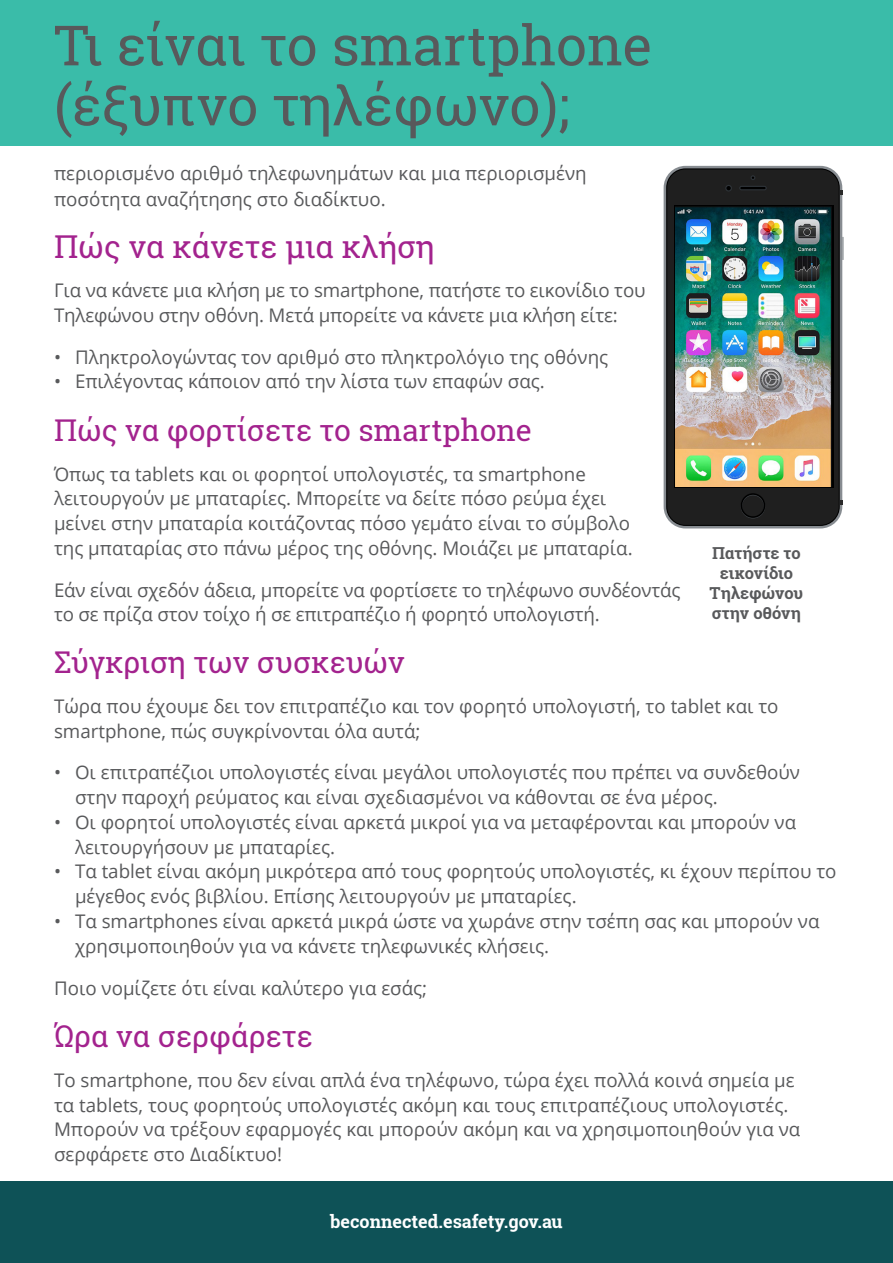
<style>
.page{position:relative;width:893px;height:1263px;background:#fff}
.page>*{position:absolute;margin:0;border:0;box-sizing:border-box;transform-origin:0 0}
.t1{font:55.5px/60px "Roboto Slab";color:#58595b}
.t2{font:31.5px "Roboto Slab";color:#a3238e}
.t3{font:30px "Roboto Slab";color:#a3238e}
.t4{font:18.75px/24.8px "Open Sans";color:#58595b}
.t5{font:700 18px "Roboto Slab";color:#fff}
.t6{font:700 16.5px/19.8px "Roboto Slab";letter-spacing:-.005em;color:#58595b;text-align:center}
</style>
<div class="page">
<div style="left:0;top:1181px;width:893px;height:82px;background:#0e5257"></div>
<div style="left:0;top:0;width:892px;height:145px;background:#3abca9"></div>
<svg style="left:664px;top:166px;width:178px;height:362px;background:#63676a"></svg>
<div style="left:667px;top:169px;width:172px;height:356px;background:#1f1f1f;border-radius:18px"></div>
<svg style="left:842px;top:237px;width:2px;height:23px"></svg>
<div style="left:725px;top:185px;width:7px;height:7px;background:#292d30;border-radius:50%"></div>
<svg style="left:726px;top:186px;width:5px;height:4px"></svg>
<hr style="left:739px;top:186px;width:28px;height:4px;background:#2e3338;border-radius:2px">
<hr style="left:740px;top:187px;width:26px;height:2px;background:#000">
<svg style="left:751px;top:175px;width:4px;height:5px"></svg>
<svg style="left:741px;top:493px;width:24px;height:25px"></svg>
<img style="left:675px;top:206px;width:157px;height:280px">
<h1 class="t1" style="left:54px;top:15px;width:600px">Τι είναι το smartphone (έξυπνο τηλέφωνο);</h1>
<p class="t4" style="left:54px;top:160px;width:534px;line-height:25.5px">περιορισμένο αριθμό τηλεφωνημάτων και μια περιορισμένη ποσότητα αναζήτησης στο διαδίκτυο.</p>
<h2 class="t2" style="left:54px;top:224px;width:382px">Πώς να κάνετε μια κλήση</h2>
<p class="t4" style="left:54px;top:277px;width:593px">Για να κάνετε μια κλήση με το smartphone, πατήστε το εικονίδιο του<br>Τηλεφώνου στην οθόνη. Μετά μπορείτε να κάνετε μια κλήση είτε:</p>
<p class="t4" style="left:54px;top:344px;width:556px">• Πληκτρολογώντας τον αριθμό στο πληκτρολόγιο της οθόνης</p>
<p class="t4" style="left:54px;top:369px;width:492px">• Επιλέγοντας κάποιον από την λίστα των επαφών σας.</p>
<h3 class="t3" style="left:54px;top:409px;width:479px">Πώς να φορτίσετε το smartphone</h3>
<p class="t4" style="left:54px;top:461px;width:580px">Όπως τα tablets και οι φορητοί υπολογιστές, τα smartphone λειτουργούν με μπαταρίες. Μπορείτε να δείτε πόσο ρεύμα έχει μείνει στην μπαταρία κοιτάζοντας πόσο γεμάτο είναι το σύμβολο της μπαταρίας στο πάνω μέρος της οθόνης. Μοιάζει με μπαταρία.</p>
<p class="t4" style="left:54px;top:577px;width:628px">Εάν είναι σχεδόν άδεια, μπορείτε να φορτίσετε το τηλέφωνο συνδέοντάς το σε πρίζα στον τοίχο ή σε επιτραπέζιο ή φορητό υπολογιστή.</p>
<h3 class="t3" style="left:54px;top:642px;width:352px">Σύγκριση των συσκευών</h3>
<p class="t4" style="left:54px;top:693px;width:726px">Τώρα που έχουμε δει τον επιτραπέζιο και τον φορητό υπολογιστή, το tablet και το smartphone, πώς συγκρίνονται όλα αυτά;</p>
<p class="t4" style="left:75px;top:760px;width:726px;text-indent:-21px">• Οι επιτραπέζιοι υπολογιστές είναι μεγάλοι υπολογιστές που πρέπει να συνδεθούν στην παροχή ρεύματος και είναι σχεδιασμένοι να κάθονται σε ένα μέρος.</p>
<p class="t4" style="left:75px;top:809px;width:723px;text-indent:-21px">• Οι φορητοί υπολογιστές είναι αρκετά μικροί για να μεταφέρονται και μπορούν να λειτουργήσουν με μπαταρίες.</p>
<p class="t4" style="left:75px;top:859px;width:763px;text-indent:-21px">• Τα tablet είναι ακόμη μικρότερα από τους φορητούς υπολογιστές, κι έχουν περίπου το μέγεθος ενός βιβλίου. Επίσης λειτουργούν με μπαταρίες.</p>
<p class="t4" style="left:75px;top:908px;width:746px;text-indent:-21px">• Τα smartphones είναι αρκετά μικρά ώστε να χωράνε στην τσέπη σας και μπορούν να χρησιμοποιηθούν για να κάνετε τηλεφωνικές κλήσεις.</p>
<p class="t4" style="left:54px;top:976px;width:375px">Ποιο νομίζετε ότι είναι καλύτερο για εσάς;</p>
<h3 class="t3" style="left:54px;top:1016px;width:260px">Ώρα να σερφάρετε</h3>
<p class="t4" style="left:54px;top:1067px;width:748px">Το smartphone, που δεν είναι απλά ένα τηλέφωνο, τώρα έχει πολλά κοινά σημεία με τα tablets, τους φορητούς υπολογιστές ακόμη και τους επιτραπέζιους υπολογιστές.<br>Μπορούν να τρέξουν εφαρμογές και μπορούν ακόμη και να χρησιμοποιηθούν για να σερφάρετε στο Διαδίκτυο!</p>
<p class="t6" style="left:710px;top:543px;width:95px">Πατήστε το εικονίδιο<br>Τηλεφώνου στην οθόνη</p>
<p class="t5" style="left:330px;top:1209px;width:234px">beconnected.esafety.gov.au</p>
</div>
